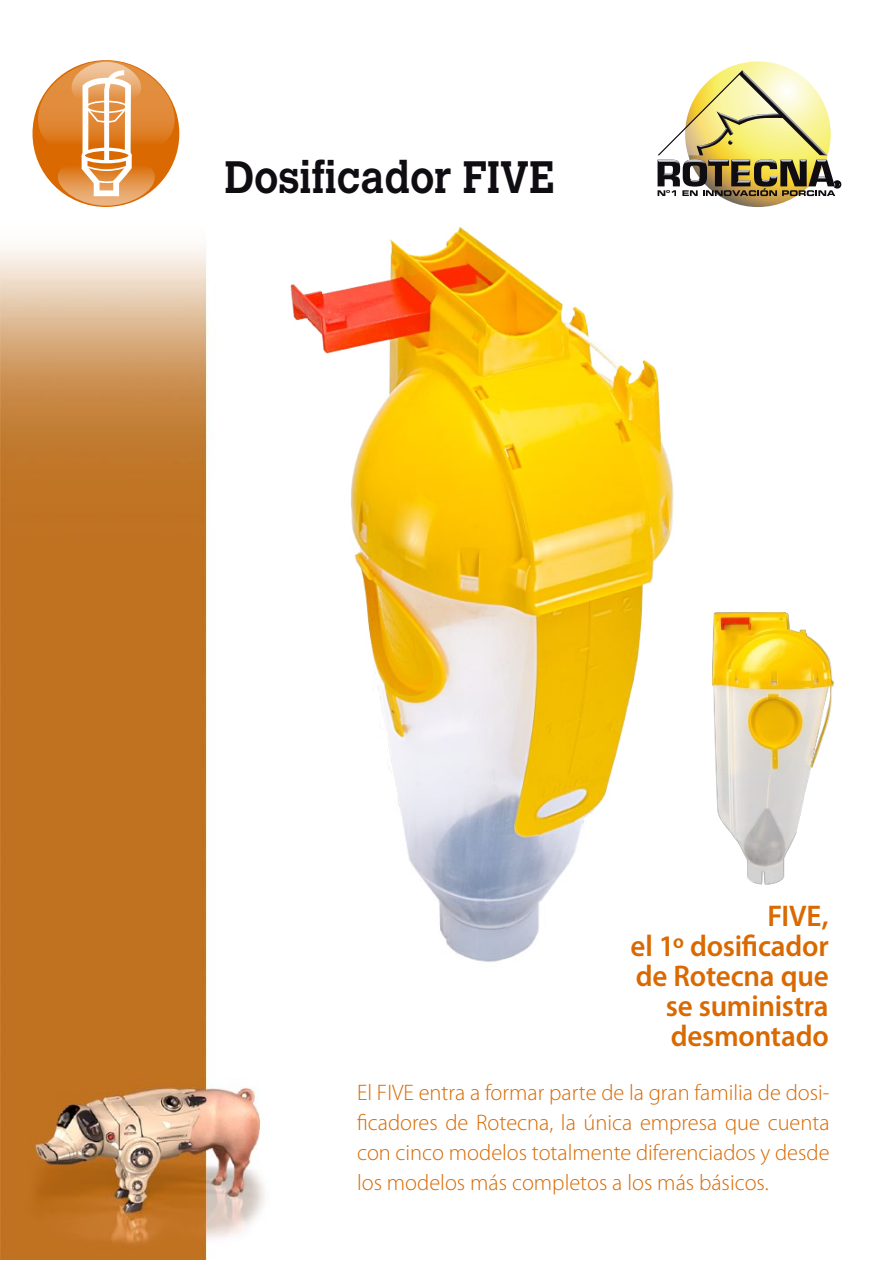
<style>
.page{position:relative;width:893px;height:1263px;background:#fff}
.page>*{position:absolute;margin:0;border:0;box-sizing:border-box;transform-origin:0 0}
.t1{font:700 45px "Calvert";color:#0f0c12;scale:.9 1}
.t2{font:600 30px/30px "Myriad Pro";letter-spacing:-.01em;color:#d96900;text-align:right}
.t3{font:300 22.5px/30px "Myriad Pro";color:#d96900;text-align:justify}
</style>
<div class="page">
<img style="left:0;top:60px;width:265px;height:1199px">
<svg style="left:38px;top:61px;width:137px;height:145px"></svg>
<img style="left:725px;top:612px;width:109px;height:273px">
<img style="left:251px;top:205px;width:474px;height:806px">
<svg style="left:685px;top:61px;width:146px;height:146px"></svg>
<svg style="left:657px;top:70px;width:185px;height:126px"></svg>
<h1 class="t1" style="left:225px;top:149px;width:368px">Dosificador FIVE</h1>
<h2 class="t2" style="left:630px;top:902px;width:200px">FIVE,<br>el 1º dosificador de Rotecna que se suministra desmontado</h2>
<p class="t3" style="left:357px;top:1078px;width:474px">El FIVE entra a formar parte de la gran familia de dosi&shy;ficadores de Rotecna, la única empresa que cuenta con cinco modelos totalmente diferenciados y desde los modelos más completos a los más básicos.</p>
</div>
